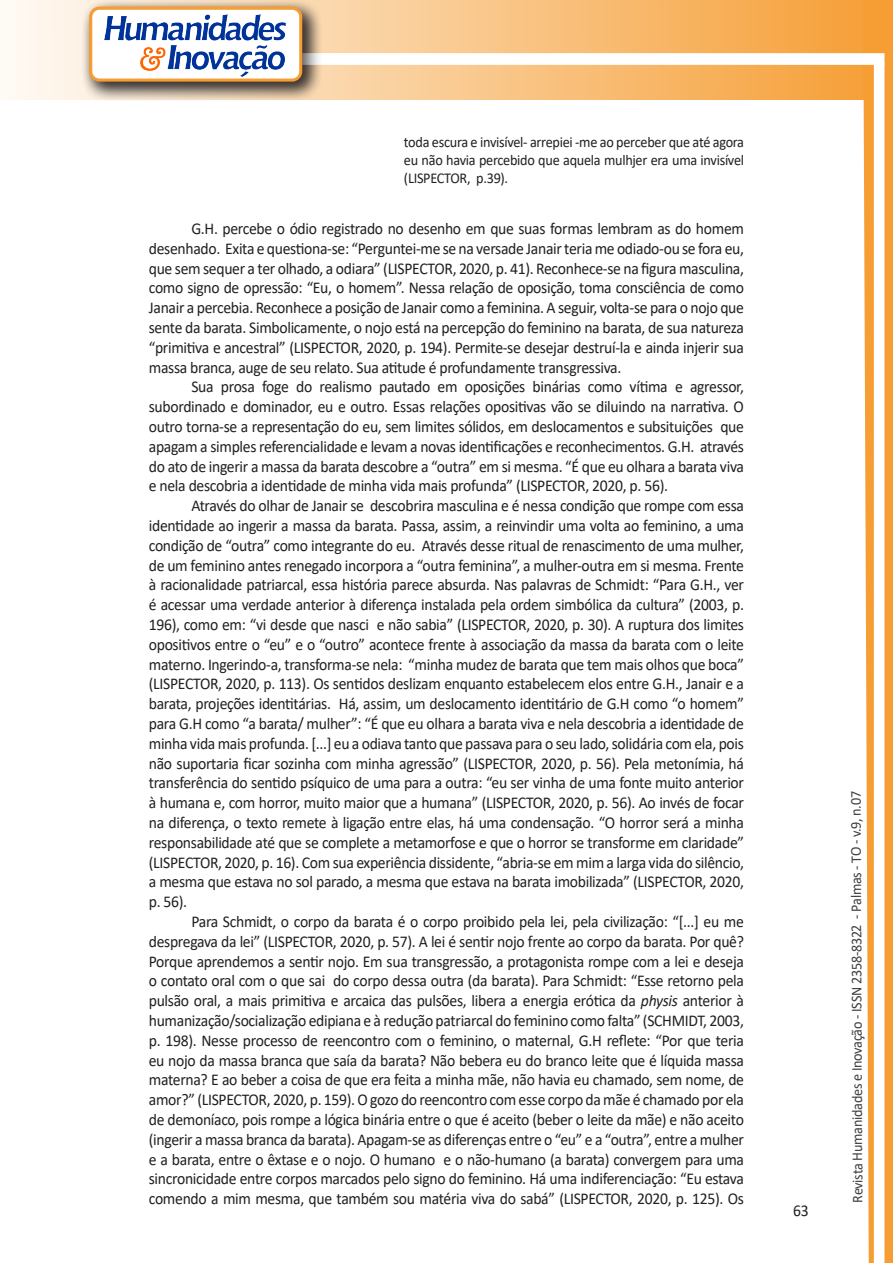
<style>
.page{position:relative;width:893px;height:1263px;background:#fff}
.page>*{position:absolute;margin:0;border:0;box-sizing:border-box;transform-origin:0 0}
.texto{font:16.5px/19.8px "Calibri";letter-spacing:-.02em;color:#231f20;text-align:justify;scale:.95 1}
.citacao{font:15px/18px "Calibri";letter-spacing:-.02em;color:#231f20;text-align:justify;scale:.95 1}
.t1{font:15px "Calibri";letter-spacing:-.025em;color:#3e3e3f;scale:.95 1}
.s1{font-style:italic}
</style>
<div class="page">
<svg style="left:5px;top:0;width:858px;height:100px;background:#f9c484"></svg>
<div style="left:302px;top:53px;width:582px;height:12px;background:#fff;border:2px solid #fff"></div>
<svg style="left:863px;top:0;width:30px;height:1263px"></svg>
<div style="left:81px;top:0;width:241px;height:102px;background:#231f20;opacity:.75"></div>
<div style="left:91px;top:8px;width:210px;height:72px;background:#fff;border-radius:9px"></div>
<img style="left:104px;top:14px;width:181px;height:62px">
<div style="left:89px;top:7px;width:213px;height:75px;border:3px solid #f69e34;border-radius:9px"></div>
<p class="citacao" style="left:404px;top:133px;width:360px">toda escura e invisível- arrepiei -me ao perceber que até agora eu não havia percebido que aquela mulhjer era uma invisível (LISPECTOR, p.39).</p>
<p class="texto" style="left:149px;top:218px;width:628px;text-indent:43px">G.H. percebe o ódio registrado no desenho em que suas formas lembram as do homem desenhado. Exita e questiona-se: “Perguntei-me se na versade Janair teria me odiado-ou se fora eu, que sem sequer a ter olhado, a odiara” (LISPECTOR, 2020, p. 41). Reconhece-se na figura masculina, como signo de opressão: “Eu, o homem”. Nessa relação de oposição, toma consciência de como Janair a percebia. Reconhece a posição de Janair como a feminina. A seguir, volta-se para o nojo que sente da barata. Simbolicamente, o nojo está na percepção do feminino na barata, de sua natureza “primitiva e ancestral” (LISPECTOR, 2020, p. 194). Permite-se desejar destruí-la e ainda injerir sua massa branca, auge de seu relato. Sua atitude é profundamente transgressiva.</p>
<p class="texto" style="left:149px;top:376px;width:628px;text-indent:43px">Sua prosa foge do realismo pautado em oposições binárias como vítima e agressor, subordinado e dominador, eu e outro. Essas relações opositivas vão se diluindo na narrativa. O outro torna-se a representação do eu, sem limites sólidos, em deslocamentos e subsituições que apagam a simples referencialidade e levam a novas identificações e reconhecimentos. G.H. através do ato de ingerir a massa da barata descobre a “outra” em si mesma. “É que eu olhara a barata viva e nela descobria a identidade de minha vida mais profunda” (LISPECTOR, 2020, p. 56).</p>
<p class="texto" style="left:149px;top:495px;width:628px;text-indent:43px">Através do olhar de Janair se descobrira masculina e é nessa condição que rompe com essa identidade ao ingerir a massa da barata. Passa, assim, a reinvindir uma volta ao feminino, a uma condição de “outra” como integrante do eu. Através desse ritual de renascimento de uma mulher, de um feminino antes renegado incorpora a “outra feminina”, a mulher-outra em si mesma. Frente à racionalidade patriarcal, essa história parece absurda. Nas palavras de Schmidt: “Para G.H., ver é acessar uma verdade anterior à diferença instalada pela ordem simbólica da cultura” (2003, p.<br>196), como em: “vi desde que nasci e não sabia” (LISPECTOR, 2020, p. 30). A ruptura dos limites opositivos entre o “eu” e o “outro” acontece frente à associação da massa da barata com o leite materno. Ingerindo-a, transforma-se nela: “minha mudez de barata que tem mais olhos que boca” (LISPECTOR, 2020, p. 113). Os sentidos deslizam enquanto estabelecem elos entre G.H., Janair e a barata, projeções identitárias. Há, assim, um deslocamento identitário de G.H como “o homem” para G.H como “a barata/ mulher”: “É que eu olhara a barata viva e nela descobria a identidade de minha vida mais profunda. [...] eu a odiava tanto que passava para o seu lado, solidária com ela, pois não suportaria ficar sozinha com minha agressão” (LISPECTOR, 2020, p. 56). Pela metonímia, há transferência do sentido psíquico de uma para a outra: “eu ser vinha de uma fonte muito anterior à humana e, com horror, muito maior que a humana” (LISPECTOR, 2020, p. 56). Ao invés de focar na diferença, o texto remete à ligação entre elas, há uma condensação. “O horror será a minha responsabilidade até que se complete a metamorfose e que o horror se transforme em claridade” (LISPECTOR, 2020, p. 16). Com sua experiência dissidente, “abria-se em mim a larga vida do silêncio, a mesma que estava no sol parado, a mesma que estava na barata imobilizada” (LISPECTOR, 2020, p. 56).</p>
<p class="texto" style="left:149px;top:911px;width:628px;text-indent:43px">Para Schmidt, o corpo da barata é o corpo proibido pela lei, pela civilização: “[...] eu me despregava da lei” (LISPECTOR, 2020, p. 57). A lei é sentir nojo frente ao corpo da barata. Por quê?<br>Porque aprendemos a sentir nojo. Em sua transgressão, a protagonista rompe com a lei e deseja o contato oral com o que sai do corpo dessa outra (da barata). Para Schmidt: “Esse retorno pela pulsão oral, a mais primitiva e arcaica das pulsões, libera a energia erótica da <span class="s1">physis</span> anterior à humanização/socialização edipiana e à redução patriarcal do feminino como falta” (SCHMIDT, 2003, p. 198). Nesse processo de reencontro com o feminino, o maternal, G.H reflete: “Por que teria eu nojo da massa branca que saía da barata? Não bebera eu do branco leite que é líquida massa materna? E ao beber a coisa de que era feita a minha mãe, não havia eu chamado, sem nome, de amor?” (LISPECTOR, 2020, p. 159). O gozo do reencontro com esse corpo da mãe é chamado por ela de demoníaco, pois rompe a lógica binária entre o que é aceito (beber o leite da mãe) e não aceito (ingerir a massa branca da barata). Apagam-se as diferenças entre o “eu” e a “outra”, entre a mulher e a barata, entre o êxtase e o nojo. O humano e o não-humano (a barata) convergem para uma sincronicidade entre corpos marcados pelo signo do feminino. Há uma indiferenciação: “Eu estava comendo a mim mesma, que também sou matéria viva do sabá” (LISPECTOR, 2020, p. 125). Os</p>
<p class="texto" style="left:793px;top:1200px;width:18px">63</p>
<p class="t1" style="left:846px;top:1203px;width:435px;rotate:-90deg">Revista Humanidades e Inovação - ISSN 2358-8322 - Palmas - TO - v.9, n.07</p>
</div>
